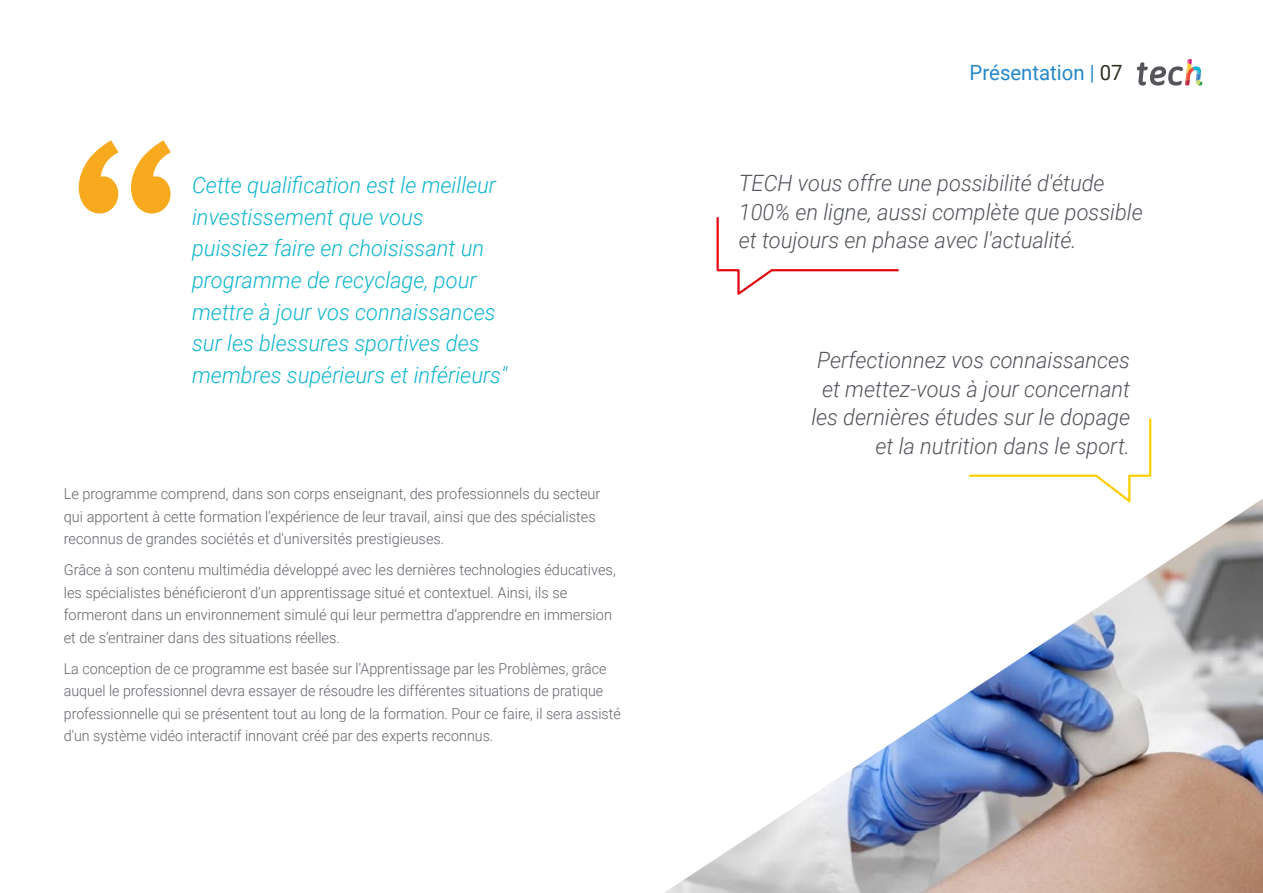
<style>
.page{position:relative;width:1263px;height:893px;background:#fff}
.page>*{position:absolute;margin:0;border:0;box-sizing:border-box;transform-origin:0 0}
.t1{font:italic 300 22.5px/28.5px "Roboto";color:#52555b;text-align:right}
.t2{font:italic 300 22.5px/31.5px "Roboto";color:#0fb6cf}
.t3{font:21px "Roboto";color:#2488c9}
.t4{font:300 15px/22.5px "Roboto";color:#61646a}
.t5{font:300 15px/22.5px "Roboto";color:#61646a;scale:.95 1}
.s1{color:#312e20}
</style>
<div class="page">
<svg style="left:79px;top:140px;width:92px;height:74px"></svg>
<svg style="left:969px;top:418px;width:183px;height:80px"></svg>
<svg style="left:716px;top:217px;width:183px;height:78px"></svg>
<svg style="left:1137px;top:59px;width:65px;height:27px"></svg>
<img style="left:664px;top:498px;width:599px;height:395px">
<h1 class="t2" style="left:192px;top:169px;width:317px">Cette qualification est le meilleur investissement que vous<br>puissiez faire en choisissant un programme de recyclage, pour mettre à jour vos connaissances sur les blessures sportives des membres supérieurs et inférieurs"</h1>
<p class="t4" style="left:64px;top:482px;width:538px">Le programme comprend, dans son corps enseignant, des professionnels du secteur qui apportent à cette formation l'expérience de leur travail, ainsi que des spécialistes reconnus de grandes sociétés et d'universités prestigieuses.</p>
<p class="t4" style="left:64px;top:558px;width:553px">Grâce à son contenu multimédia développé avec les dernières technologies éducatives, les spécialistes bénéficieront d’un apprentissage situé et contextuel. Ainsi, ils se formeront dans un environnement simulé qui leur permettra d’apprendre en immersion et de s’entrainer dans des situations réelles.</p>
<p class="t5" style="left:64px;top:657px;width:588px">La conception de ce programme est basée sur l'Apprentissage par les Problèmes, grâce auquel le professionnel devra essayer de résoudre les différentes situations de pratique professionnelle qui se présentent tout au long de la formation. Pour ce faire, il sera assisté d'un système vidéo interactif innovant créé par des experts reconnus.</p>
<h2 class="t3" style="left:970px;top:57px;width:155px">Présentation | <span class="s1">07</span></h2>
<h1 class="t1" style="left:739px;top:168px;width:405px;text-align:left">TECH vous offre une possibilité d'étude<br>100% en ligne, aussi complète que possible et toujours en phase avec l'actualité.</h1>
<h1 class="t1" style="left:811px;top:345px;width:320px">Perfectionnez vos connaissances et mettez-vous à jour concernant les dernières études sur le dopage et la nutrition dans le sport.</h1>
</div>
